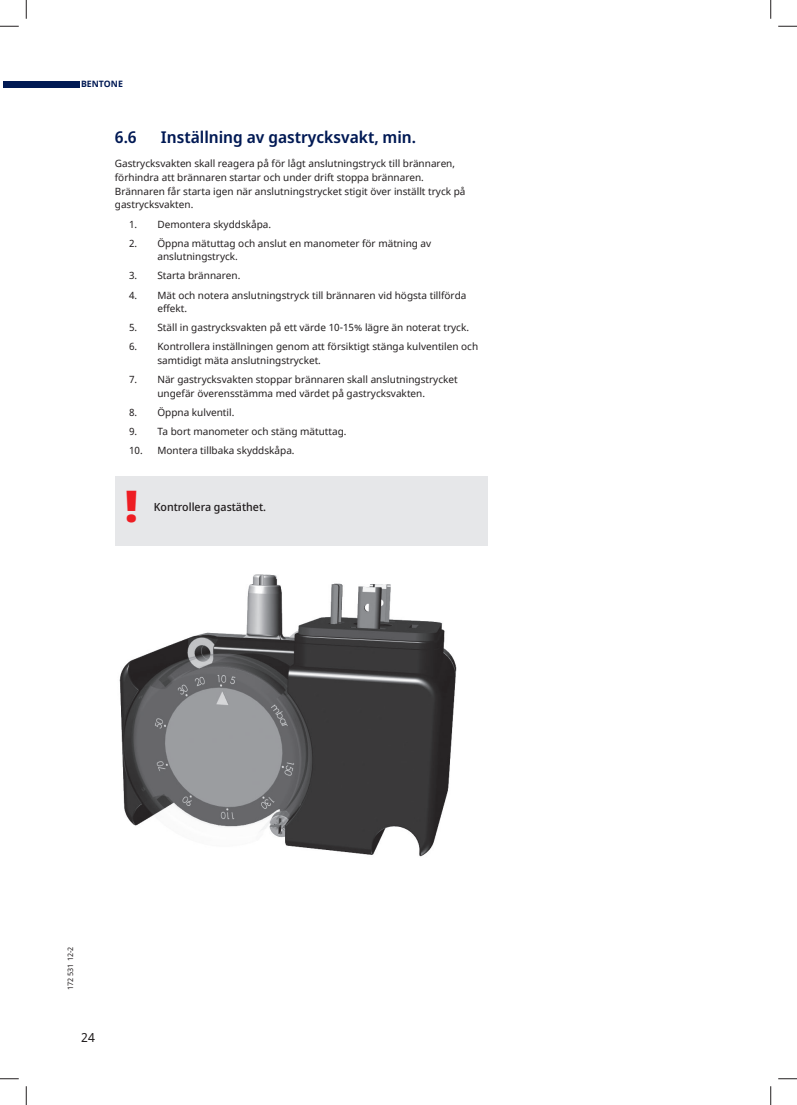
<style>
.page{position:relative;width:797px;height:1105px;background:#fff}
.page>*{position:absolute;margin:0;border:0;box-sizing:border-box;transform-origin:0 0}
.t1{font:900 43.75px "Noto Sans Display";color:#ee1d23}
.t2{font:600 16.25px "Noto Sans Display";color:#001954}
.t3{font:12.5px "Noto Sans";color:#231f20}
.t4{font:500 11.25px "Noto Sans Display";color:#231f20}
.t5{font:10px/13.8px "Noto Sans";color:#231f20}
.t6{font:700 8.75px "Noto Sans";color:#001954}
.t7{font:7.5px "Noto Sans";color:#231f20}
</style>
<div class="page">
<div style="left:3px;top:81px;width:76px;height:6px;background:#001954"></div>
<div style="left:115px;top:476px;width:372px;height:70px;background:#e6e7e9"></div>
<img style="left:119px;top:574px;width:338px;height:283px">
<svg style="left:0;top:25px;width:19px;height:2px"></svg>
<svg style="left:778px;top:25px;width:19px;height:2px"></svg>
<svg style="left:0;top:1078px;width:19px;height:1px"></svg>
<svg style="left:778px;top:1078px;width:19px;height:1px"></svg>
<svg style="left:25px;top:0;width:2px;height:19px"></svg>
<svg style="left:25px;top:1086px;width:2px;height:19px"></svg>
<svg style="left:770px;top:0;width:1px;height:19px"></svg>
<svg style="left:770px;top:1086px;width:1px;height:19px"></svg>
<p class="t6" style="left:81px;top:80px;width:43px">BENTONE</p>
<h2 class="t2" style="left:115px;top:130px;width:23px">6.6</h2>
<h2 class="t2" style="left:161px;top:130px;width:257px">Inställning av gastrycksvakt, min.</h2>
<p class="t5" style="left:115px;top:157px;width:352px">Gastrycksvakten skall reagera på för lågt anslutningstryck till brännaren, förhindra att brännaren startar och under drift stoppa brännaren.<br>Brännaren får starta igen när anslutningstrycket stigit över inställt tryck på gastrycksvakten.</p>
<p class="t5" style="left:129px;top:217px;width:144px">1. Demontera skyddskåpa.</p>
<p class="t5" style="left:157px;top:237px;width:275px;text-indent:-28px">2. Öppna mätuttag och anslut en manometer för mätning av anslutningstryck.</p>
<p class="t5" style="left:129px;top:269px;width:113px">3. Starta brännaren.</p>
<p class="t5" style="left:157px;top:288px;width:310px;text-indent:-28px">4. Mät och notera anslutningstryck till brännaren vid högsta tillförda effekt.</p>
<p class="t5" style="left:129px;top:321px;width:341px">5. Ställ in gastrycksvakten på ett värde 10-15% lägre än noterat tryck.</p>
<p class="t5" style="left:157px;top:340px;width:322px;text-indent:-28px">6. Kontrollera inställningen genom att försiktigt stänga kulventilen och samtidigt mäta anslutningstrycket.</p>
<p class="t5" style="left:129px;top:373px;width:330px;text-align:center">7. När gastrycksvakten stoppar brännaren skall anslutningstrycket ungefär överensstämma med värdet på gastrycksvakten.</p>
<p class="t5" style="left:129px;top:406px;width:107px">8. Öppna kulventil.</p>
<p class="t5" style="left:129px;top:425px;width:219px">9. Ta bort manometer och stäng mätuttag.</p>
<p class="t5" style="left:129px;top:444px;width:167px">10. Montera tillbaka skyddskåpa.</p>
<h1 class="t1" style="left:125px;top:488px;width:14px">!</h1>
<p class="t4" style="left:154px;top:503px;width:114px">Kontrollera gastäthet.</p>
<p class="t7" style="left:67px;top:990px;width:45px;rotate:-90deg">172 531 12-2</p>
<p class="t3" style="left:81px;top:1031px;width:15px">24</p>
</div>
